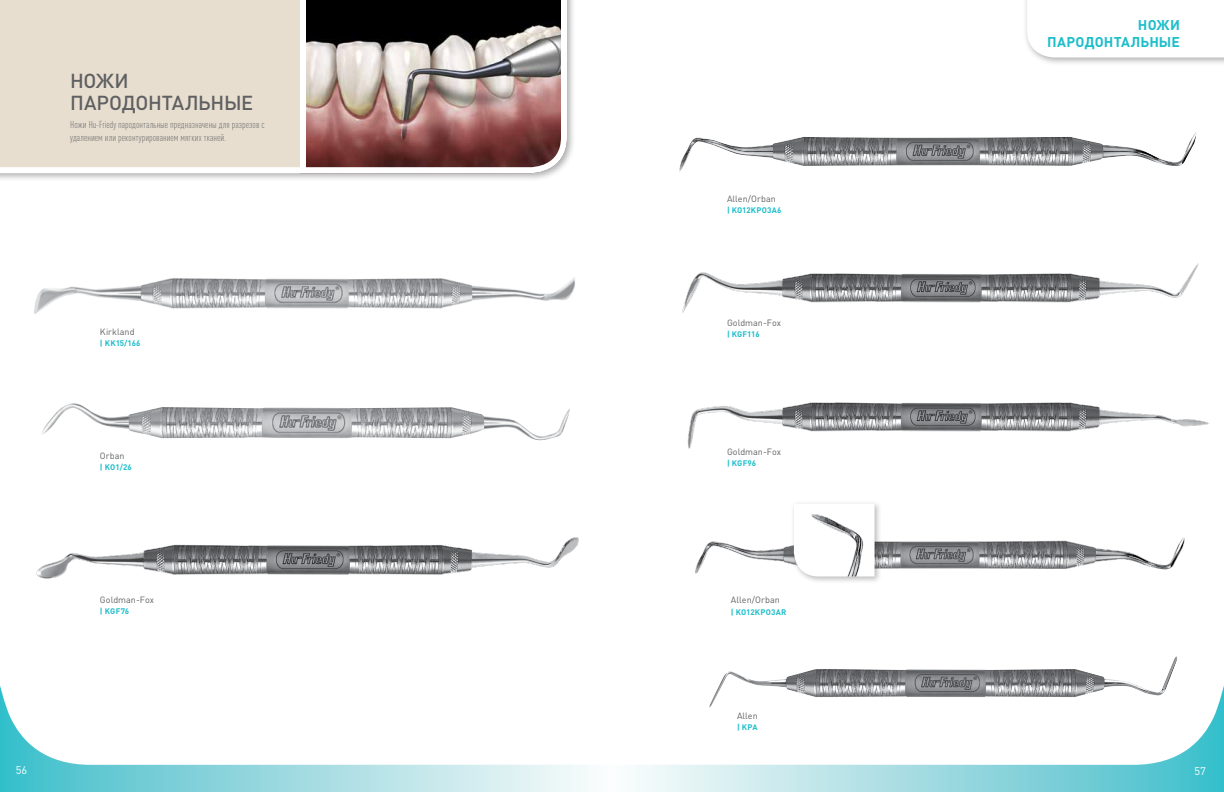
<style>
.page{position:relative;width:1224px;height:792px;background:#fff}
.page>*{position:absolute;margin:0;border:0;box-sizing:border-box;transform-origin:0 0}
.t1{font:500 20px/22px "DIN Pro";letter-spacing:-.015em;color:#5f6062}
.t2{font:700 14px/17px "DIN Pro";letter-spacing:.01em;color:#1cbeca;text-align:right}
.t3{font:11px "DIN Pro";color:#fff}
.t4{font:300 condensed 10px/13px "DIN Pro";letter-spacing:.005em;color:#5f6062}
.t5{font:9px "DIN Pro";color:#5f6062}
.t6{font:700 8px "DIN Pro";letter-spacing:.02em;color:#1cbeca}
</style>
<div class="page">
<svg style="left:637px;top:656px;width:587px;height:136px"></svg>
<svg style="left:0;top:686px;width:588px;height:106px"></svg>
<img style="left:687px;top:402px;width:522px;height:47px">
<img style="left:682px;top:263px;width:517px;height:50px">
<div style="left:1023px;top:0;width:201px;height:66px;background:#5f6062;opacity:.5"></div>
<svg style="left:1027px;top:0;width:197px;height:58px"></svg>
<img style="left:695px;top:537px;width:490px;height:37px">
<div style="left:790px;top:500px;width:92px;height:84px;background:#000;opacity:.26"></div>
<img style="left:794px;top:504px;width:81px;height:73px">
<img style="left:709px;top:657px;width:468px;height:51px">
<div style="left:0;top:0;width:576px;height:182px;background:#5f6062;opacity:.5"></div>
<svg style="left:0;top:0;width:570px;height:176px"></svg>
<img style="left:36px;top:537px;width:543px;height:42px">
<img style="left:41px;top:403px;width:529px;height:38px">
<img style="left:34px;top:277px;width:541px;height:36px">
<img style="left:679px;top:132px;width:517px;height:40px">
<div style="left:300px;top:0;width:6px;height:172px;background:#fff"></div>
<h1 class="t1" style="left:70px;top:68px;width:185px">НОЖИ<br>ПАРОДОНТАЛЬНЫЕ</h1>
<p class="t4" style="left:70px;top:117px;width:196px">Ножи Hu-Friedy пародонтальные предназначены для разрезов с удалением или реконтурированием мягких тканей.</p>
<p class="t5" style="left:100px;top:325px;width:36px">Kirkland</p>
<p class="t6" style="left:100px;top:337px;width:42px">| KK15/166</p>
<p class="t5" style="left:100px;top:449px;width:26px">Orban</p>
<p class="t6" style="left:100px;top:461px;width:33px">| KO1/26</p>
<p class="t5" style="left:100px;top:593px;width:56px">Goldman-Fox</p>
<p class="t6" style="left:100px;top:605px;width:31px">| KGF76</p>
<p class="t5" style="left:727px;top:192px;width:50px">Allen/Orban</p>
<p class="t6" style="left:727px;top:204px;width:56px">| KO12KPO3A6</p>
<p class="t5" style="left:727px;top:316px;width:56px">Goldman-Fox</p>
<p class="t6" style="left:727px;top:327px;width:34px">| KGF116</p>
<p class="t5" style="left:727px;top:445px;width:56px">Goldman-Fox</p>
<p class="t6" style="left:727px;top:457px;width:31px">| KGF96</p>
<p class="t5" style="left:731px;top:592px;width:50px">Allen/Orban</p>
<p class="t6" style="left:731px;top:606px;width:57px">| KO12KPO3AR</p>
<p class="t5" style="left:737px;top:709px;width:22px">Allen</p>
<p class="t6" style="left:737px;top:721px;width:22px">| KPA</p>
<h2 class="t2" style="left:1047px;top:14px;width:134px">НОЖИ<br>ПАРОДОНТАЛЬНЫЕ</h2>
<p class="t3" style="left:16px;top:762px;width:13px">56</p>
<p class="t3" style="left:1195px;top:762px;width:13px">57</p>
</div>
